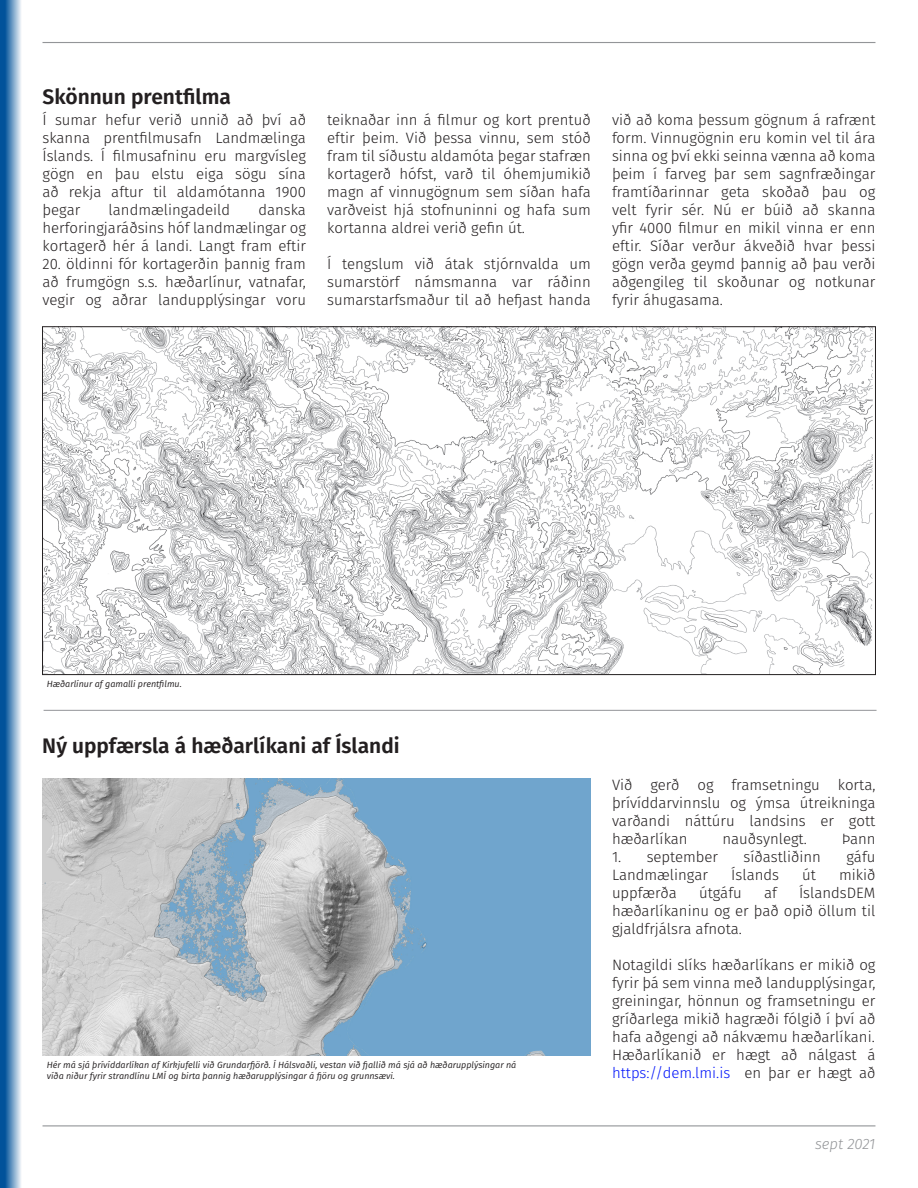
<style>
.page{position:relative;width:918px;height:1188px;background:#fff}
.page>*{position:absolute;margin:0;border:0;box-sizing:border-box;transform-origin:0 0}
.Fyrirsagnir{font:600 21px "Fira GO";color:#231f20}
.aðal_texti{font:300 15px/18px "Fira GO";color:#231f20;text-align:justify}
.t1{font:italic 300 15px "Fira GO";color:#939598}
.myndatexti{font:italic 9px/10.8px "Fira GO";color:#231f20}
.s1{color:#0014fa}
</style>
<div class="page">
<hr style="left:43px;top:1125px;width:832px;height:1px;background:#939598">
<svg style="left:0;top:0;width:21px;height:1188px;background:#5088b9"></svg>
<hr style="left:43px;top:42px;width:832px;height:1px;background:#939598">
<img style="left:44px;top:329px;width:829px;height:344px">
<hr style="left:44px;top:710px;width:833px;height:1px;background:#939598">
<img style="left:42px;top:779px;width:549px;height:276px">
<p class="Fyrirsagnir" style="left:43px;top:84px;width:190px">Skönnun prentfilma</p>
<p class="aðal_texti" style="left:43px;top:111px;width:265px">Í sumar hefur verið unnið að því að skanna prentfilmusafn Landmælinga Íslands. Í filmusafninu eru margvísleg gögn en þau elstu eiga sögu sína að rekja aftur til aldamótanna 1900 þegar</p>
<p class="aðal_texti" style="left:109px;top:201px;width:123px">landmælingadeild</p>
<p class="aðal_texti" style="left:43px;top:201px;width:265px;text-indent:216px">danska herforingjaráðsins hóf landmælingar og kortagerð hér á landi. Langt fram eftir</p>
<p class="aðal_texti" style="left:43px;top:255px;width:265px">20. öldinni fór kortagerðin þannig fram að frumgögn s.s. hæðarlínur, vatnafar, vegir og aðrar landupplýsingar voru</p>
<p class="aðal_texti" style="left:327px;top:111px;width:265px">teiknaðar inn á filmur og kort prentuð eftir þeim. Við þessa vinnu, sem stóð fram til síðustu aldamóta þegar stafræn kortagerð hófst, varð til óhemjumikið magn af vinnugögnum sem síðan hafa varðveist hjá stofnuninni og hafa sum kortanna aldrei verið gefin út.</p>
<p class="aðal_texti" style="left:327px;top:255px;width:265px">Í tengslum við átak stjórnvalda um sumarstörf námsmanna var ráðinn sumarstarfsmaður til að hefjast handa</p>
<p class="aðal_texti" style="left:612px;top:111px;width:265px">við að koma þessum gögnum á rafrænt form. Vinnugögnin eru komin vel til ára sinna og því ekki seinna vænna að koma þeim í farveg þar sem sagnfræðingar framtíðarinnar geta skoðað þau og velt fyrir sér. Nú er búið að skanna yfir 4000 filmur en mikil vinna er enn eftir. Síðar verður ákveðið hvar þessi gögn verða geymd þannig að þau verði aðgengileg til skoðunar og notkunar fyrir áhugasama.</p>
<p class="myndatexti" style="left:47px;top:679px;width:137px">Hæðarlínur af gamalli prentfilmu.</p>
<p class="Fyrirsagnir" style="left:42px;top:733px;width:359px">Ný uppfærsla á hæðarlíkani af Íslandi</p>
<p class="myndatexti" style="left:47px;top:1060px;width:471px">Hér má sjá þrívíddarlíkan af Kirkjufelli við Grundarfjörð. Í Hálsvaðli, vestan við fjallið má sjá að hæðarupplýsingar ná víða niður fyrir strandlínu LMÍ og birta þannig hæðarupplýsingar á fjöru og grunnsævi.</p>
<p class="aðal_texti" style="left:612px;top:776px;width:265px">Við gerð og framsetningu korta, þrívíddarvinnslu og ýmsa útreikninga varðandi náttúru landsins er gott hæðarlíkan</p>
<p class="aðal_texti" style="left:722px;top:830px;width:86px">nauðsynlegt.</p>
<p class="aðal_texti" style="left:842px;top:830px;width:35px">Þann</p>
<p class="aðal_texti" style="left:612px;top:848px;width:108px">1. september</p>
<p class="aðal_texti" style="left:744px;top:848px;width:79px">síðastliðinn</p>
<p class="aðal_texti" style="left:846px;top:848px;width:31px">gáfu</p>
<p class="aðal_texti" style="left:612px;top:866px;width:98px">Landmælingar</p>
<p class="aðal_texti" style="left:731px;top:866px;width:49px">Íslands</p>
<p class="aðal_texti" style="left:802px;top:866px;width:15px">út</p>
<p class="aðal_texti" style="left:839px;top:866px;width:38px">mikið</p>
<p class="aðal_texti" style="left:612px;top:884px;width:66px">uppfærða</p>
<p class="aðal_texti" style="left:699px;top:884px;width:44px">útgáfu</p>
<p class="aðal_texti" style="left:764px;top:884px;width:14px">af</p>
<p class="aðal_texti" style="left:612px;top:884px;width:265px;text-indent:187px">ÍslandsDEM hæðarlíkaninu og er það opið öllum til gjaldfrjálsra afnota.</p>
<p class="aðal_texti" style="left:612px;top:956px;width:265px">Notagildi slíks hæðarlíkans er mikið og fyrir þá sem vinna með landupplýsingar, greiningar, hönnun og framsetningu er gríðarlega mikið hagræði fólgið í því að hafa aðgengi að nákvæmu hæðarlíkani.</p>
<p class="aðal_texti" style="left:612px;top:1046px;width:265px">Hæðarlíkanið er hægt að nálgast á <span class="s1">https://dem.lmi.is</span> en þar er hægt að</p>
<p class="t1" style="left:815px;top:1135px;width:62px">sept 2021</p>
</div>
